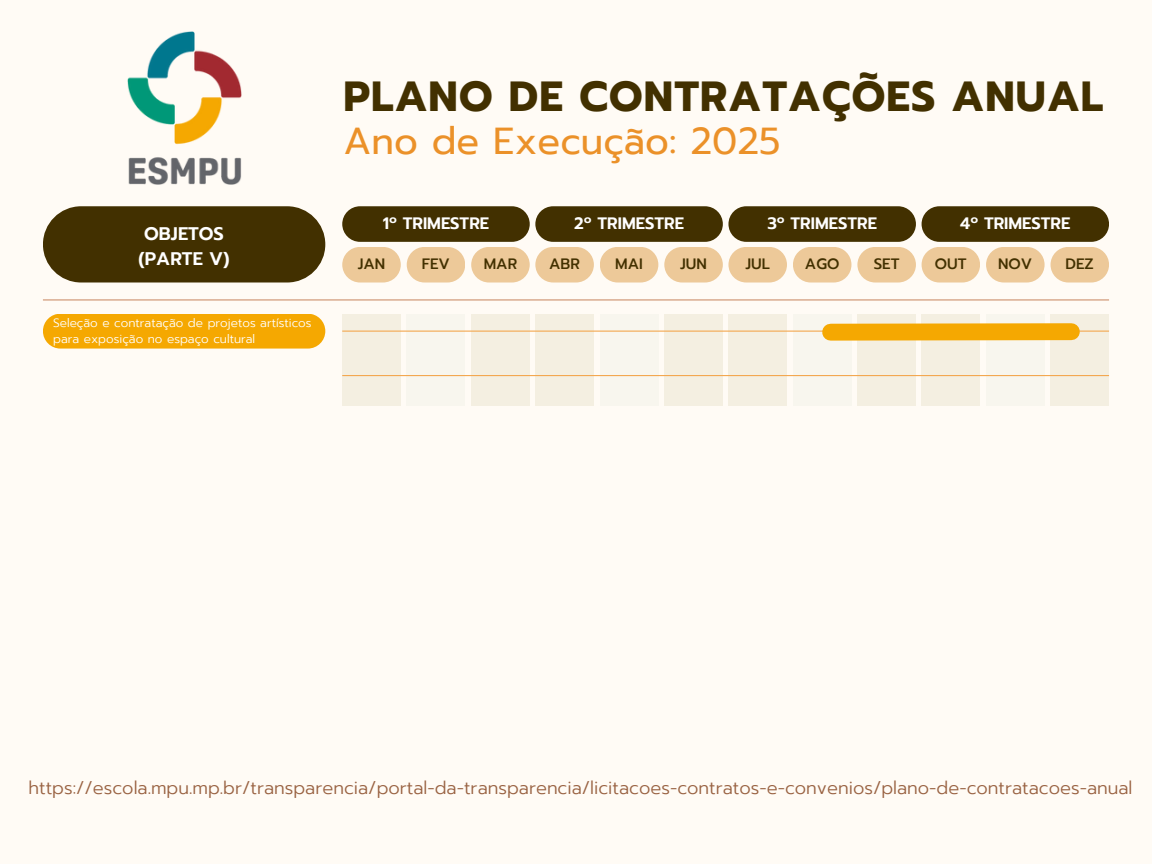
<style>
.page{position:relative;width:1152px;height:864px;background:#fffbf5}
.page>*{position:absolute;margin:0;border:0;box-sizing:border-box;transform-origin:0 0}
.t1{font:700 42px "Prompt";letter-spacing:.025em;color:#423000}
.t2{font:37.5px "Prompt";color:#eb9129}
.t3{font:600 18.15px/24.8px "Prompt";color:#fff;text-align:center}
.t4{font:300 18px "Prompt";color:#996242}
.t5{font:600 16.5px "Prompt";color:#fff}
.t6{font:500 15px "Prompt";color:#423000}
.t7{font:300 12px/16px "Prompt";color:#fff}
</style>
<div class="page">
<div style="left:43px;top:206px;width:282px;height:77px;background:#423000;border-radius:38px"></div>
<div style="left:342px;top:247px;width:59px;height:36px;background:#edc999;border-radius:18px"></div>
<div style="left:535px;top:247px;width:59px;height:36px;background:#edc999;border-radius:18px"></div>
<div style="left:728px;top:247px;width:59px;height:36px;background:#edc999;border-radius:18px"></div>
<div style="left:922px;top:247px;width:58px;height:36px;background:#edc999;border-radius:18px"></div>
<div style="left:407px;top:247px;width:58px;height:36px;background:#edc999;border-radius:18px"></div>
<div style="left:600px;top:247px;width:58px;height:36px;background:#edc999;border-radius:18px"></div>
<div style="left:793px;top:247px;width:58px;height:36px;background:#edc999;border-radius:18px"></div>
<div style="left:986px;top:247px;width:59px;height:36px;background:#edc999;border-radius:18px"></div>
<div style="left:471px;top:247px;width:59px;height:36px;background:#edc999;border-radius:18px"></div>
<div style="left:664px;top:247px;width:59px;height:36px;background:#edc999;border-radius:18px"></div>
<div style="left:857px;top:247px;width:59px;height:36px;background:#edc999;border-radius:18px"></div>
<div style="left:1051px;top:247px;width:58px;height:36px;background:#edc999;border-radius:18px"></div>
<div style="left:342px;top:206px;width:188px;height:36px;background:#423000;border-radius:18px"></div>
<div style="left:535px;top:206px;width:188px;height:36px;background:#423000;border-radius:18px"></div>
<div style="left:728px;top:206px;width:188px;height:36px;background:#423000;border-radius:18px"></div>
<div style="left:922px;top:206px;width:187px;height:36px;background:#423000;border-radius:18px"></div>
<div style="left:43px;top:314px;width:282px;height:35px;background:#f5a801;border-radius:17px"></div>
<hr style="left:43px;top:299px;width:1066px;height:2px;background:#cd916e">
<div style="left:342px;top:314px;width:59px;height:92px;background:#f4efe1"></div>
<div style="left:535px;top:314px;width:59px;height:92px;background:#f4efe1"></div>
<div style="left:728px;top:314px;width:59px;height:92px;background:#f4efe1"></div>
<div style="left:922px;top:314px;width:58px;height:92px;background:#f4efe1"></div>
<div style="left:407px;top:314px;width:58px;height:92px;background:#f8f6ee"></div>
<div style="left:600px;top:314px;width:58px;height:92px;background:#f8f6ee"></div>
<div style="left:793px;top:314px;width:58px;height:92px;background:#f8f6ee"></div>
<div style="left:986px;top:314px;width:59px;height:92px;background:#f8f6ee"></div>
<div style="left:471px;top:314px;width:59px;height:92px;background:#f4efe1"></div>
<div style="left:664px;top:314px;width:59px;height:92px;background:#f4efe1"></div>
<div style="left:857px;top:314px;width:59px;height:92px;background:#f4efe1"></div>
<div style="left:1051px;top:314px;width:58px;height:92px;background:#f4efe1"></div>
<hr style="left:342px;top:331px;width:767px;height:1px;background:#f3a851">
<hr style="left:342px;top:375px;width:767px;height:1px;background:#f3a851">
<svg style="left:814px;top:315px;width:274px;height:34px"></svg>
<img style="left:128px;top:32px;width:113px;height:152px">
<p class="t1" style="left:344px;top:65px;width:761px">PLANO DE CONTRATAÇÕES ANUAL</p>
<h3 class="t3" style="left:139px;top:222px;width:93px">OBJETOS (PARTE V)</h3>
<h4 class="t7" style="left:53px;top:315px;width:260px">Seleção e contratação de projetos artísticos para exposição no espaço cultural</h4>
<h1 class="t2" style="left:344px;top:113px;width:439px">Ano de Execução: 2025</h1>
<h3 class="t5" style="left:383px;top:211px;width:108px">1º TRIMESTRE</h3>
<h3 class="t5" style="left:574px;top:211px;width:111px">2º TRIMESTRE</h3>
<h3 class="t5" style="left:767px;top:211px;width:111px">3º TRIMESTRE</h3>
<h3 class="t5" style="left:960px;top:211px;width:112px">4º TRIMESTRE</h3>
<h5 class="t6" style="left:358px;top:253px;width:29px">JAN</h5>
<h5 class="t6" style="left:422px;top:253px;width:30px">FEV</h5>
<h5 class="t6" style="left:484px;top:253px;width:35px">MAR</h5>
<h5 class="t6" style="left:549px;top:253px;width:32px">ABR</h5>
<h5 class="t6" style="left:615px;top:253px;width:29px">MAI</h5>
<h5 class="t6" style="left:680px;top:253px;width:28px">JUN</h5>
<h5 class="t6" style="left:745px;top:253px;width:26px">JUL</h5>
<h5 class="t6" style="left:805px;top:253px;width:36px">AGO</h5>
<h5 class="t6" style="left:874px;top:253px;width:27px">SET</h5>
<h5 class="t6" style="left:935px;top:253px;width:33px">OUT</h5>
<h5 class="t6" style="left:998px;top:253px;width:36px">NOV</h5>
<h5 class="t6" style="left:1066px;top:253px;width:30px">DEZ</h5>
<h2 class="t4" style="left:29px;top:774px;width:1105px">https://escola.mpu.mp.br/transparencia/portal-da-transparencia/licitacoes-contratos-e-convenios/plano-de-contratacoes-anual</h2>
</div>
